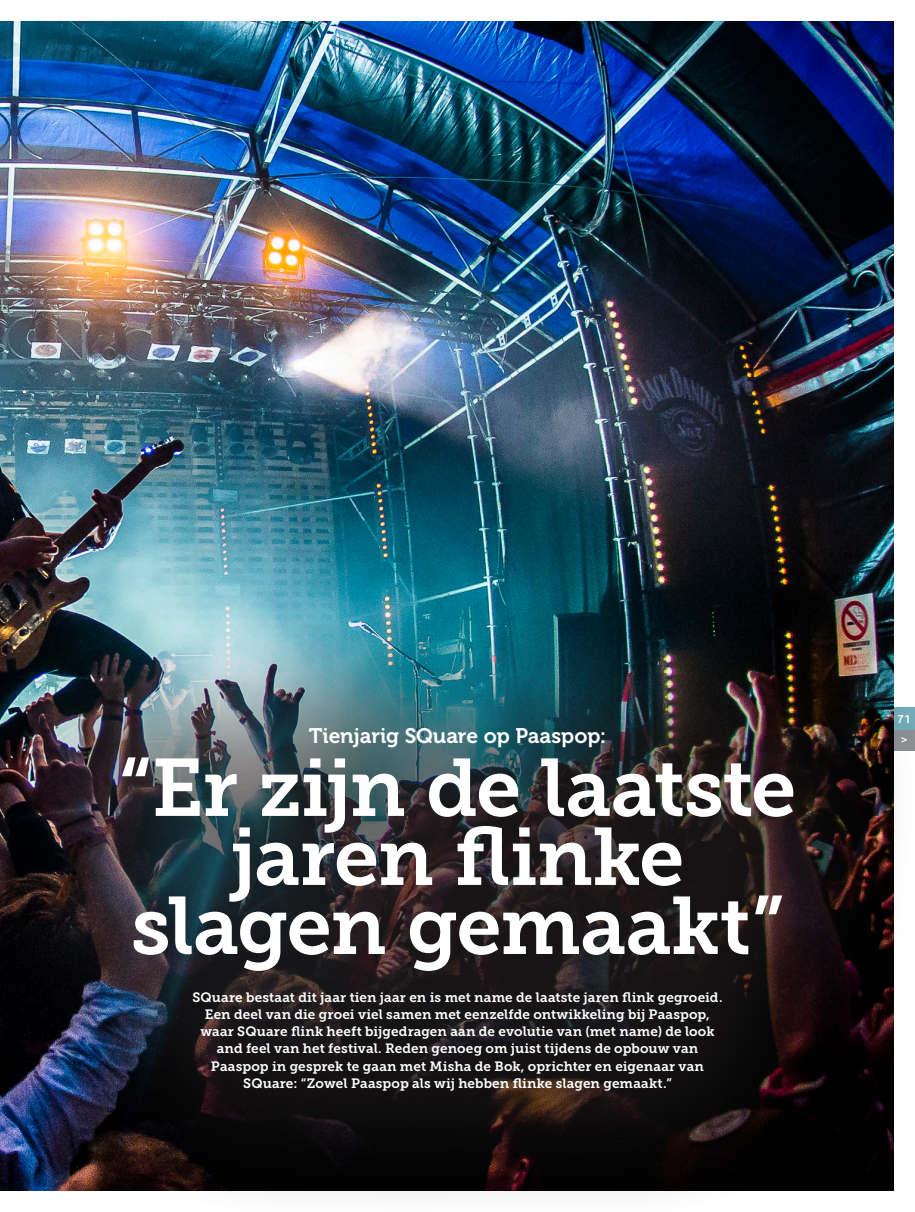
<style>
.page{position:relative;width:915px;height:1212px;background:#fff}
.page>*{position:absolute;margin:0;border:0;box-sizing:border-box;transform-origin:0 0}
.t1{font:81px/69px "Museo Slab 700";letter-spacing:-.02em;color:#fff;text-align:center}
.t2{font:21px "Museo 700";letter-spacing:-.005em;color:#fff}
.t3{font:13.5px/17.2px "Museo Slab 700";letter-spacing:.005em;color:#fff;text-align:center}
.t4{font:700 12px/20.7px "Bliss 2";color:#fff}
</style>
<div class="page">
<img style="left:0;top:21px;width:893px;height:570px">
<div style="left:0;top:591px;width:914px;height:621px;background:#231f20;opacity:.65"></div>
<h2 class="t2" style="left:308px;top:724px;width:299px">Tienjarig SQuare op Paaspop:</h2>
<h1 class="t1" style="left:119px;top:754px;width:679px">“Er zijn de laatste jaren flinke slagen gemaakt”</h1>
<p class="t3" style="left:192px;top:988px;width:531px">SQuare bestaat dit jaar tien jaar en is met name de laatste jaren flink gegroeid.<br>Een deel van die groei viel samen met eenzelfde ontwikkeling bij Paaspop, waar SQuare flink heeft bijgedragen aan de evolutie van (met name) de look and feel van het festival. Reden genoeg om juist tijdens de opbouw van Paaspop in gesprek te gaan met Misha de Bok, oprichter en eigenaar van SQuare: “Zowel Paaspop als wij hebben flinke slagen gemaakt.”</p>
<p class="t4" style="left:897px;top:708px;width:14px">71 &gt;</p>
</div>
